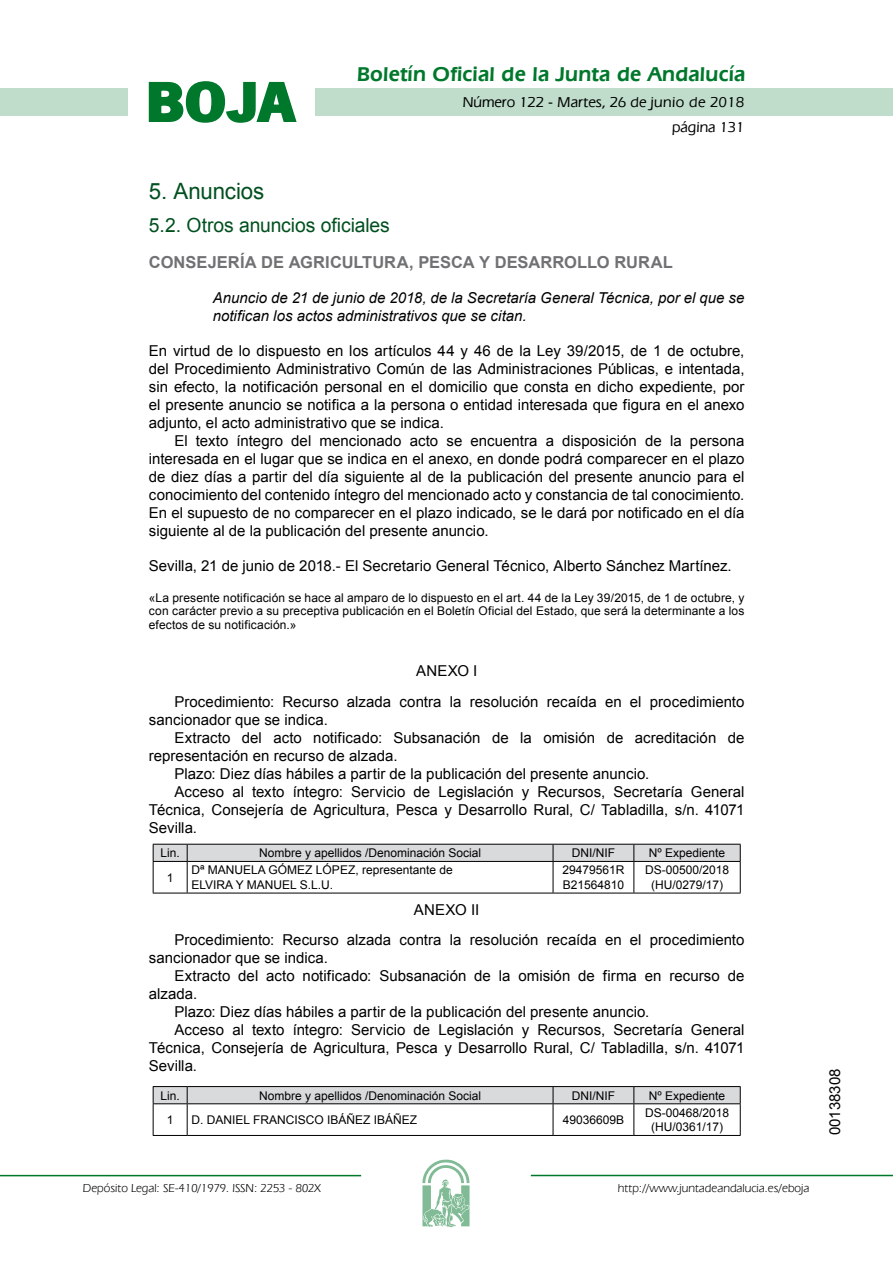
<style>
.page{position:relative;width:893px;height:1263px;background:#fff}
.page>*{position:absolute;margin:0;border:0;box-sizing:border-box;transform-origin:0 0}
.t1{font:700 57.75px "News Got T";color:#00782c;scale:1.14 1}
.t2{font:22.5px "Arial";letter-spacing:-.005em;color:#00501f}
.t3{font:600 21px "Eras IT Cby BT";letter-spacing:.01em;color:#00782c}
.t4{font:19.5px "Arial";letter-spacing:-.005em;color:#00501f}
.t5{font:700 16.5px "Arial";color:#707173}
.t6{font:15px/18px "Arial";color:#000;text-align:justify}
.t7{font:italic 15px/18px "Arial";color:#000}
.t8{font:500 15px/24.5px "Eras IT Cby BT";color:#000;text-align:right}
.t9{font:12px/14.4px "Arial";color:#000}
.t10{font:12px "Eras IT Cby BT";color:#000}
</style>
<div class="page">
<div style="left:315px;top:88px;width:577px;height:28px;background:#bfddca"></div>
<div style="left:0;top:88px;width:128px;height:28px;background:#bfddca"></div>
<hr style="left:0;top:1175px;width:361px;height:1px;background:#00782c">
<svg style="left:422px;top:1159px;width:47px;height:68px"></svg>
<hr style="left:531px;top:1175px;width:361px;height:1px;background:#00782c">
<svg style="left:148px;top:81px;width:149px;height:42px"></svg>
<svg style="left:153px;top:844px;width:587px;height:17px;background:#cdcecf"></svg>
<hr style="left:153px;top:861px;width:34px;height:1px;background:#000">
<hr style="left:153px;top:862px;width:1px;height:31px;background:#000">
<hr style="left:187px;top:861px;width:366px;height:1px;background:#000">
<hr style="left:187px;top:862px;width:1px;height:31px;background:#000">
<hr style="left:553px;top:861px;width:81px;height:1px;background:#000">
<hr style="left:552px;top:862px;width:1px;height:31px;background:#000">
<hr style="left:634px;top:861px;width:106px;height:1px;background:#000">
<hr style="left:633px;top:862px;width:1px;height:31px;background:#000">
<hr style="left:739px;top:862px;width:1px;height:31px;background:#000">
<hr style="left:153px;top:893px;width:34px;height:1px;background:#000">
<hr style="left:187px;top:893px;width:366px;height:1px;background:#000">
<hr style="left:553px;top:893px;width:81px;height:1px;background:#000">
<hr style="left:634px;top:893px;width:106px;height:1px;background:#000">
<hr style="left:153px;top:1086px;width:34px;height:1px;background:#000">
<hr style="left:187px;top:1086px;width:366px;height:1px;background:#000">
<hr style="left:553px;top:1086px;width:81px;height:1px;background:#000">
<hr style="left:634px;top:1086px;width:106px;height:1px;background:#000">
<svg style="left:153px;top:1087px;width:587px;height:16px;background:#d6d7d8"></svg>
<hr style="left:153px;top:1103px;width:34px;height:1px;background:#000">
<hr style="left:153px;top:1104px;width:1px;height:31px;background:#000">
<hr style="left:187px;top:1103px;width:366px;height:1px;background:#000">
<hr style="left:187px;top:1104px;width:1px;height:31px;background:#000">
<hr style="left:553px;top:1103px;width:81px;height:1px;background:#000">
<hr style="left:552px;top:1104px;width:1px;height:31px;background:#000">
<hr style="left:634px;top:1103px;width:106px;height:1px;background:#000">
<hr style="left:633px;top:1104px;width:1px;height:31px;background:#000">
<hr style="left:739px;top:1104px;width:1px;height:31px;background:#000">
<hr style="left:153px;top:1135px;width:34px;height:1px;background:#000">
<hr style="left:187px;top:1135px;width:366px;height:1px;background:#000">
<hr style="left:553px;top:1135px;width:81px;height:1px;background:#000">
<hr style="left:634px;top:1135px;width:106px;height:1px;background:#000">
<h1 class="t1" style="left:145px;top:68px;width:133px">BOJA</h1>
<h3 class="t3" style="left:357px;top:62px;width:390px">Boletín Oficial de la Junta de Andalucía</h3>
<p class="t8" style="left:463px;top:90px;width:283px">Número 122 - Martes, 26 de junio de 2018 página 131</p>
<h2 class="t2" style="left:149px;top:177px;width:117px">5. Anuncios</h2>
<h3 class="t4" style="left:149px;top:212px;width:242px">5.2. Otros anuncios oficiales</h3>
<p class="t5" style="left:149px;top:251px;width:525px">CONSEJERÍA DE AGRICULTURA, PESCA Y DESARROLLO RURAL</p>
<p class="t7" style="left:213px;top:289px;width:533px">Anuncio de 21 de junio de 2018, de la Secretaría General Técnica, por el que se notifican los actos administrativos que se citan.</p>
<p class="t6" style="left:149px;top:342px;width:597px">En virtud de lo dispuesto en los artículos 44 y 46 de la Ley 39/2015, de 1 de octubre, del Procedimiento Administrativo Común de las Administraciones Públicas, e intentada, sin efecto, la notificación personal en el domicilio que consta en dicho expediente, por el presente anuncio se notifica a la persona o entidad interesada que figura en el anexo adjunto, el acto administrativo que se indica.</p>
<p class="t6" style="left:149px;top:432px;width:597px;text-indent:26px">El texto íntegro del mencionado acto se encuentra a disposición de la persona interesada en el lugar que se indica en el anexo, en donde podrá comparecer en el plazo de diez días a partir del día siguiente al de la publicación del presente anuncio para el conocimiento del contenido íntegro del mencionado acto y constancia de tal conocimiento.<br>En el supuesto de no comparecer en el plazo indicado, se le dará por notificado en el día siguiente al de la publicación del presente anuncio.</p>
<p class="t6" style="left:149px;top:557px;width:584px">Sevilla, 21 de junio de 2018.- El Secretario General Técnico, Alberto Sánchez Martínez.</p>
<p class="t9" style="left:149px;top:591px;width:597px;line-height:13.5px;text-align:justify">«La presente notificación se hace al amparo de lo dispuesto en el art. 44 de la Ley 39/2015, de 1 de octubre, y con carácter previo a su preceptiva publicación en el Boletín Oficial del Estado, que será la determinante a los efectos de su notificación.»</p>
<p class="t6" style="left:174px;top:656px;width:571px;line-height:30.8px;text-indent:241px">ANEXO I<br>Procedimiento: Recurso alzada contra la resolución recaída en el procedimiento</p>
<p class="t6" style="left:149px;top:711px;width:180px">sancionador que se indica.</p>
<p class="t6" style="left:174px;top:729px;width:571px">Extracto del acto notificado: Subsanación de la omisión de acreditación de</p>
<p class="t6" style="left:149px;top:747px;width:250px">representación en recurso de alzada.</p>
<p class="t6" style="left:174px;top:765px;width:476px">Plazo: Diez días hábiles a partir de la publicación del presente anuncio.</p>
<p class="t6" style="left:174px;top:783px;width:571px">Acceso al texto íntegro: Servicio de Legislación y Recursos, Secretaría General</p>
<p class="t6" style="left:149px;top:801px;width:597px">Técnica, Consejería de Agricultura, Pesca y Desarrollo Rural, C/ Tabladilla, s/n. 41071</p>
<p class="t6" style="left:149px;top:819px;width:50px">Sevilla.</p>
<p class="t9" style="left:160px;top:846px;width:21px">Lin.</p>
<p class="t9" style="left:259px;top:846px;width:224px">Nombre y apellidos /Denominación Social</p>
<p class="t9" style="left:571px;top:846px;width:45px">DNI/NIF</p>
<p class="t9" style="left:648px;top:846px;width:78px">Nº Expediente</p>
<p class="t9" style="left:167px;top:870px;width:8px">1</p>
<p class="t9" style="left:191px;top:863px;width:263px">Dª MANUELA GÓMEZ LÓPEZ, representante de<br>ELVIRA Y MANUEL S.L.U.</p>
<p class="t9" style="left:562px;top:863px;width:64px">29479561R<br>B21564810</p>
<p class="t9" style="left:645px;top:863px;width:86px;text-align:center">DS-00500/2018 (HU/0279/17)</p>
<p class="t6" style="left:174px;top:894px;width:571px;line-height:30.8px;text-indent:239px">ANEXO II<br>Procedimiento: Recurso alzada contra la resolución recaída en el procedimiento</p>
<p class="t6" style="left:149px;top:949px;width:180px">sancionador que se indica.</p>
<p class="t6" style="left:174px;top:967px;width:571px">Extracto del acto notificado: Subsanación de la omisión de firma en recurso de</p>
<p class="t6" style="left:149px;top:985px;width:50px">alzada.</p>
<p class="t6" style="left:174px;top:1003px;width:476px">Plazo: Diez días hábiles a partir de la publicación del presente anuncio.</p>
<p class="t6" style="left:174px;top:1021px;width:571px">Acceso al texto íntegro: Servicio de Legislación y Recursos, Secretaría General</p>
<p class="t6" style="left:149px;top:1039px;width:597px">Técnica, Consejería de Agricultura, Pesca y Desarrollo Rural, C/ Tabladilla, s/n. 41071</p>
<p class="t6" style="left:149px;top:1057px;width:50px">Sevilla.</p>
<p class="t9" style="left:160px;top:1088px;width:21px">Lin.</p>
<p class="t9" style="left:259px;top:1088px;width:224px">Nombre y apellidos /Denominación Social</p>
<p class="t9" style="left:571px;top:1088px;width:45px">DNI/NIF</p>
<p class="t9" style="left:648px;top:1088px;width:78px">Nº Expediente</p>
<p class="t9" style="left:167px;top:1113px;width:8px">1</p>
<p class="t9" style="left:191px;top:1113px;width:227px">D. DANIEL FRANCISCO IBÁÑEZ IBÁÑEZ</p>
<p class="t9" style="left:562px;top:1113px;width:63px">49036609B</p>
<p class="t9" style="left:645px;top:1106px;width:86px;text-align:center">DS-00468/2018 (HU/0361/17)</p>
<p class="t10" style="left:83px;top:1181px;width:239px">Depósito Legal: SE-410/1979. ISSN: 2253 - 802X</p>
<p class="t10" style="left:618px;top:1181px;width:193px">http://www.juntadeandalucia.es/eboja</p>
<p class="t6" style="left:826px;top:1135px;width:68px;rotate:-90deg">00138308</p>
</div>
